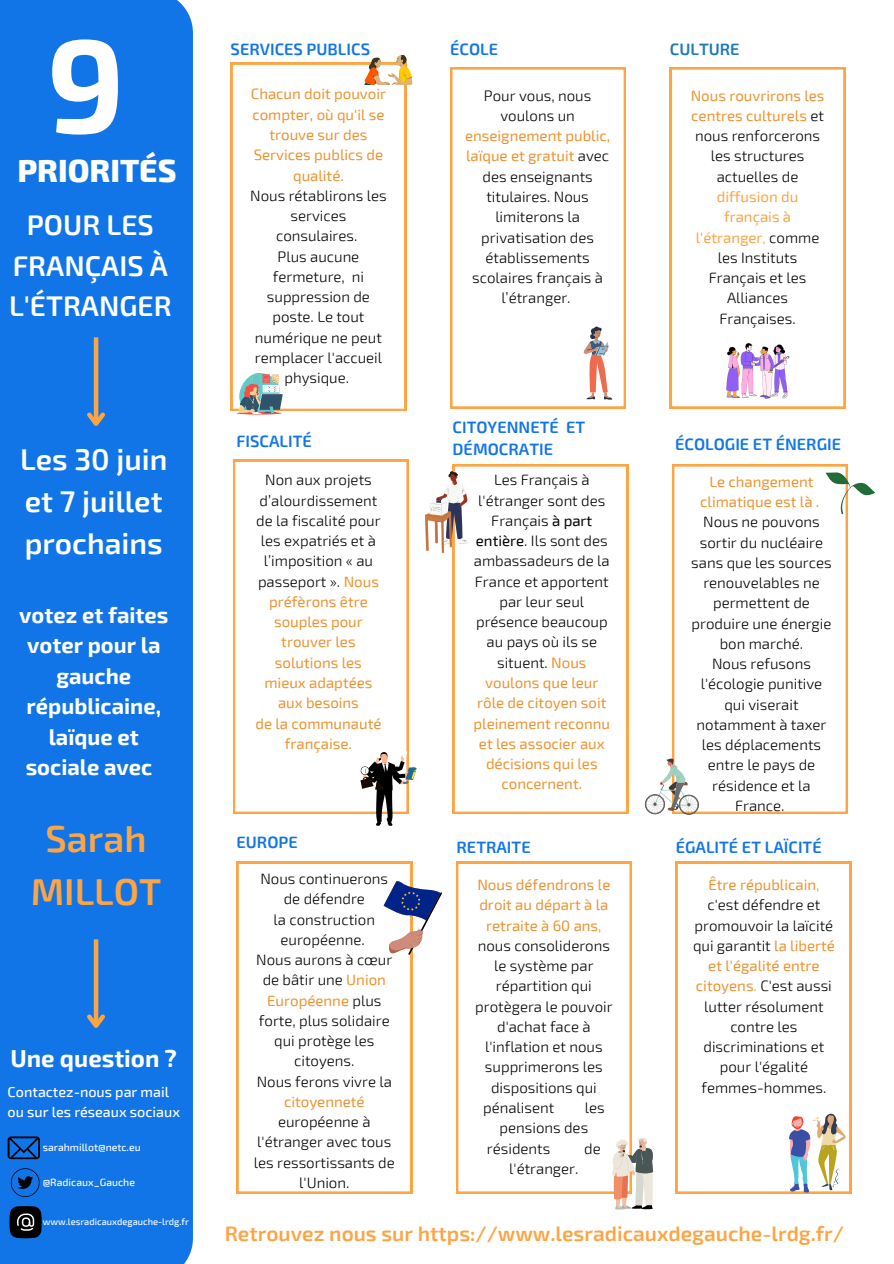
<style>
.page{position:relative;width:894px;height:1264px;background:#fff}
.page>*{position:absolute;margin:0;border:0;box-sizing:border-box;transform-origin:0 0}
.t1{font:700 133.2px "Exo 2";color:#fff}
.t2{font:600 37.5px/52.8px "Exo 2";color:#fda443;text-align:center}
.t3{font:800 31.35px "Exo 2";color:#fff}
.t4{font:600 30px/41.7px "Exo 2";color:#fff}
.t5{font:600 28.5px/40.5px "Exo 2";color:#fff;text-align:center}
.t6{font:700 24px "Exo 2";color:#fff}
.t7{font:700 21.9px/30.5px "Exo 2";color:#fff;text-align:center}
.t8{font:600 21px "Exo 2";color:#fda443}
.t9{font:600 16.5px/22.5px "Exo 2";color:#1175e8}
.t10{font:600 16.5px "Exo 2";color:#1d7ab8}
.t11{font:300 15px/20.2px "Exo 2";color:#000;text-align:center}
.t12{font:15px/20.2px "Exo 2";color:#ed9330;text-align:center}
.t13{font:500 14.4px "Exo 2";color:#fff}
.t14{font:500 10.5px "Exo 2";color:#fff}
.t15{font:500 9.3px "Exo 2";color:#fff}
.s1{font-weight:400;color:#ed9330}
.s2{font-weight:400;color:#fda443}
.s3{color:#fda443}
.s4{font-weight:400}
.s5{font-weight:300}
.s6{color:#ed9330}
</style>
<div class="page">
<div style="left:0;top:0;width:193px;height:1263px;background:#1175e8"></div>
<svg style="left:8px;top:1136px;width:32px;height:23px"></svg>
<svg style="left:11px;top:1168px;width:29px;height:28px"></svg>
<svg style="left:9px;top:1205px;width:33px;height:33px"></svg>
<svg style="left:230px;top:63px;width:176px;height:347px"></svg>
<svg style="left:364px;top:55px;width:48px;height:30px"></svg>
<svg style="left:236px;top:373px;width:46px;height:41px"></svg>
<hr style="left:94px;top:337px;width:4px;height:86px;background:#fda443">
<svg style="left:83px;top:408px;width:26px;height:23px"></svg>
<hr style="left:94px;top:939px;width:4px;height:86px;background:#fda443">
<svg style="left:83px;top:1010px;width:26px;height:23px"></svg>
<svg style="left:450px;top:67px;width:175px;height:341px"></svg>
<svg style="left:583px;top:326px;width:29px;height:74px"></svg>
<svg style="left:669px;top:67px;width:176px;height:341px"></svg>
<svg style="left:726px;top:342px;width:63px;height:57px"></svg>
<svg style="left:233px;top:459px;width:175px;height:354px"></svg>
<svg style="left:452px;top:464px;width:176px;height:349px"></svg>
<svg style="left:672px;top:464px;width:175px;height:349px"></svg>
<svg style="left:236px;top:861px;width:176px;height:332px"></svg>
<svg style="left:456px;top:861px;width:175px;height:332px"></svg>
<svg style="left:675px;top:861px;width:176px;height:332px"></svg>
<svg style="left:360px;top:748px;width:56px;height:77px"></svg>
<svg style="left:425px;top:471px;width:43px;height:82px"></svg>
<svg style="left:644px;top:758px;width:54px;height:56px"></svg>
<svg style="left:825px;top:472px;width:49px;height:42px"></svg>
<svg style="left:383px;top:880px;width:59px;height:74px"></svg>
<svg style="left:611px;top:1136px;width:42px;height:73px"></svg>
<svg style="left:788px;top:1113px;width:57px;height:79px"></svg>
<h4 class="t1" style="left:47px;top:-2px;width:80px">9</h4>
<p class="t3" style="left:17px;top:150px;width:160px">PRIORITÉS</p>
<p class="t5" style="left:9px;top:203px;width:164px">POUR LES<br>FRANÇAIS À<br>L'ÉTRANGER</p>
<p class="t4" style="left:20px;top:437px;width:149px">Les 30 juin et 7 juillet prochains</p>
<p class="t7" style="left:19px;top:599px;width:151px">votez et faites voter pour la gauche républicaine, laïque et sociale avec</p>
<p class="t2" style="left:31px;top:810px;width:132px">Sarah<br>MILLOT</p>
<h1 class="t6" style="left:11px;top:1043px;width:168px">Une question ?</h1>
<h3 class="t13" style="left:8px;top:1082px;width:163px">Contactez-nous par mail</h3>
<h4 class="t13" style="left:8px;top:1102px;width:174px">ou sur les réseaux sociaux</h4>
<h2 class="t14" style="left:43px;top:1140px;width:99px">sarahmillot@netc.eu</h2>
<h2 class="t14" style="left:43px;top:1175px;width:94px">@Radicaux_Gauche</h2>
<p class="t15" style="left:43px;top:1215px;width:148px">www.lesradicauxdegauche-lrdg.fr</p>
<p class="t9" style="left:230px;top:37px;width:141px">SERVICES PUBLICS</p>
<p class="t12" style="left:251px;top:83px;width:137px">Chacun doit pouvoir compter, où qu'il se trouve sur des<br>Services publics de qualité.</p>
<p class="t11" style="left:250px;top:185px;width:138px">Nous rétablirons les services consulaires.</p>
<p class="t11" style="left:255px;top:245px;width:129px">Plus aucune fermeture, ni suppression de poste. Le tout numérique ne peut remplacer l'accueil physique.</p>
<p class="t9" style="left:450px;top:37px;width:49px">ÉCOLE</p>
<p class="t10" style="left:669px;top:38px;width:71px">CULTURE</p>
<p class="t11" style="left:690px;top:85px;width:135px"><span class="s1">Nous rouvrirons les centres culturels</span> et nous renforcerons les structures actuelles de <span class="s2">diffusion du français à l'étranger</span><span class="s3">,</span> comme les Instituts<br>Français et les<br>Alliances<br>Françaises.</p>
<p class="t11" style="left:465px;top:85px;width:146px">Pour vous, nous voulons un <span class="s1">enseignement public, laïque et gratuit</span> avec des enseignants titulaires. Nous limiterons la privatisation des établissements scolaires français à l’étranger.</p>
<p class="t9" style="left:236px;top:429px;width:77px">FISCALITÉ</p>
<h6 class="t9" style="left:452px;top:415px;width:134px">CITOYENNETÉ ET<br>DÉMOCRATIE</h6>
<p class="t9" style="left:675px;top:432px;width:167px">ÉCOLOGIE ET ÉNERGIE</p>
<h6 class="t11" style="left:256px;top:469px;width:126px">Non aux projets d’alourdissement de la fiscalité pour les expatriés et à l’imposition « au passeport ». <span class="s1">Nous préfèrons être souples pour trouver les solutions les mieux adaptées aux besoins</span></h6>
<p class="t12" style="left:255px;top:712px;width:127px">de la communauté française.</p>
<p class="t11" style="left:473px;top:469px;width:138px">Les Français à l'étranger sont des<br>Français <span class="s4">à part entière</span>. Ils sont des ambassadeurs de la<br>France et apportent par leur seul présence beaucoup au pays où ils se situent. <span class="s1">Nous voulons que leur rôle de citoyen soit pleinement reconnu et les associer aux décisions qui les concernent.</span></p>
<h6 class="t12" style="left:700px;top:470px;width:120px">Le changement climatique est là .</h6>
<h6 class="t11" style="left:691px;top:511px;width:142px">Nous ne pouvons sortir du nucléaire sans que les sources renouvelables ne permettent de produire une énergie bon marché.</h6>
<p class="t11" style="left:696px;top:653px;width:131px">Nous refusons l'écologie punitive qui viserait notamment à taxer les déplacements entre le pays de résidence et la<br>France.</p>
<p class="t9" style="left:236px;top:829px;width:63px">EUROPE</p>
<h6 class="t9" style="left:456px;top:834px;width:76px">RETRAITE</h6>
<p class="t12" style="left:477px;top:874px;width:134px">Nous défendrons le</p>
<p class="t12" style="left:479px;top:894px;width:130px">droit au départ à la</p>
<p class="t12" style="left:486px;top:914px;width:117px">retraite à 60 ans<span class="s5">,</span></p>
<p class="t11" style="left:477px;top:934px;width:134px">nous consoliderons</p>
<p class="t11" style="left:494px;top:955px;width:101px">le système par</p>
<p class="t11" style="left:496px;top:975px;width:97px">répartition qui</p>
<p class="t11" style="left:475px;top:995px;width:139px">protègera le pouvoir</p>
<p class="t11" style="left:497px;top:1015px;width:95px">d'achat face à</p>
<p class="t11" style="left:485px;top:1036px;width:119px">l'inflation et nous</p>
<p class="t11" style="left:485px;top:1056px;width:119px">supprimerons les</p>
<p class="t11" style="left:491px;top:1076px;width:107px">dispositions qui</p>
<p class="t11" style="left:483px;top:1096px;width:73px">pénalisent</p>
<p class="t11" style="left:584px;top:1096px;width:21px">les</p>
<p class="t11" style="left:499px;top:1117px;width:90px">pensions des</p>
<p class="t11" style="left:487px;top:1137px;width:65px">résidents</p>
<p class="t11" style="left:584px;top:1137px;width:18px">de</p>
<p class="t11" style="left:509px;top:1157px;width:71px">l'étranger.</p>
<h6 class="t11" style="left:260px;top:868px;width:129px">Nous continuerons de défendre</h6>
<p class="t11" style="left:273px;top:908px;width:103px">la construction européenne.</p>
<p class="t11" style="left:256px;top:949px;width:138px">Nous aurons à cœur de bâtir une <span class="s1">Union<br>Européenne</span> plus forte, plus solidaire qui protège les citoyens.</p>
<h6 class="t11" style="left:257px;top:1070px;width:136px">Nous ferons vivre la <span class="s1">citoyenneté </span>européenne à l'étranger avec tous</h6>
<p class="t11" style="left:254px;top:1151px;width:142px">les ressortissants de l'Union.</p>
<p class="t9" style="left:675px;top:834px;width:147px">ÉGALITÉ ET LAÏCITÉ</p>
<p class="t11" style="left:692px;top:874px;width:143px"><span class="s1">Être républicain</span><span class="s6">, </span>c'est défendre et promouvoir la laïcité qui garantit <span class="s1">la liberté et l'égalité entre citoyens</span><span class="s6">.</span> C'est aussi lutter résolument contre les discriminations et pour l'égalité femmes-hommes.</p>
<h6 class="t8" style="left:225px;top:1219px;width:620px">Retrouvez nous sur https://www.lesradicauxdegauche-lrdg.fr/</h6>
</div>
